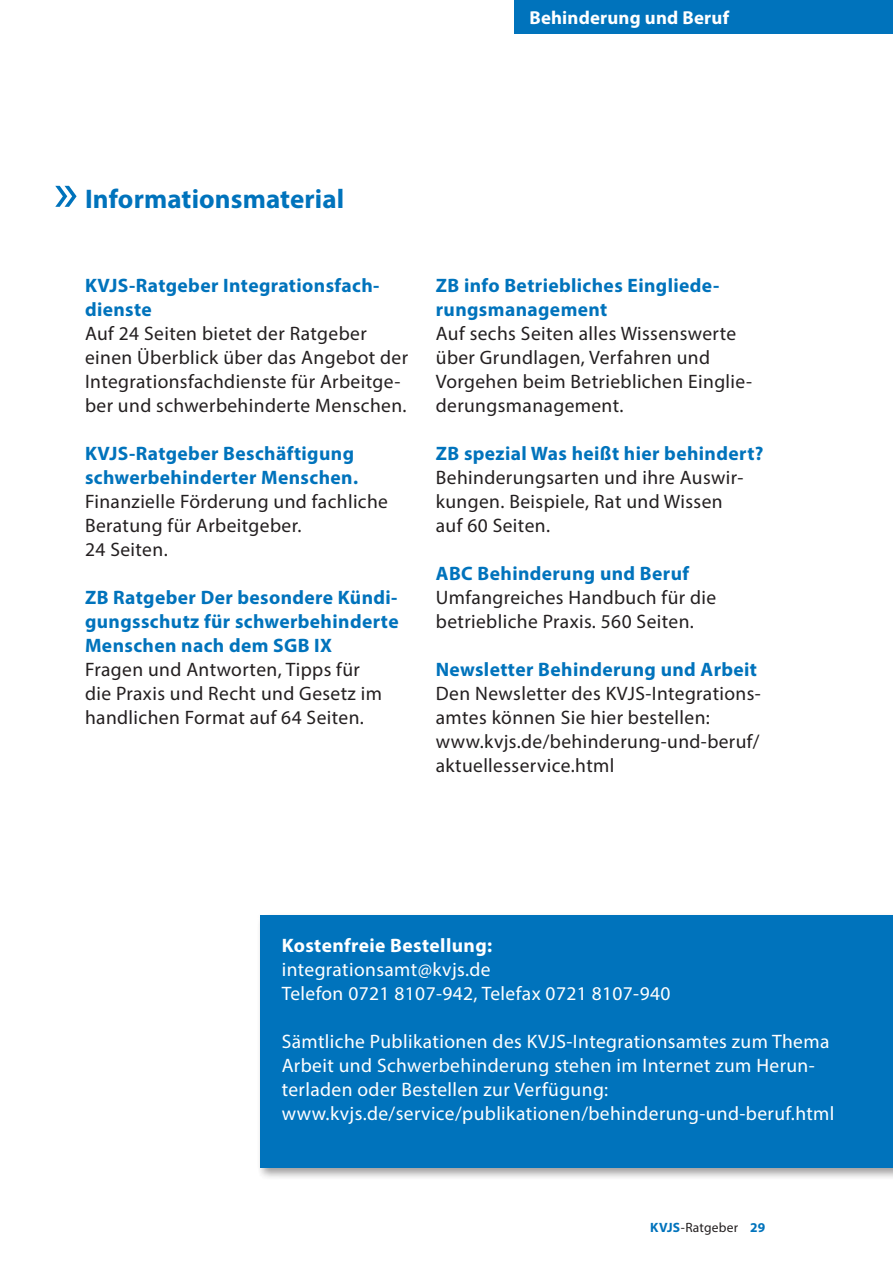
<style>
.page{position:relative;width:893px;height:1263px;background:#fff}
.page>*{position:absolute;margin:0;border:0;box-sizing:border-box;transform-origin:0 0}
.t1{font:700 27px "Myriad Pro";letter-spacing:.005em;color:#0073bc}
.t2{font:19.5px/24px "Myriad Pro";letter-spacing:.02em;color:#231f20}
.t3{font:700 19.5px/24px "Myriad Pro";letter-spacing:.02em;color:#0073bc}
.t4{font:19.5px/24px "Myriad Pro";letter-spacing:.02em;color:#fff}
.t5{font:700 19.5px "Myriad Pro";letter-spacing:.02em;color:#fff}
.t6{font:700 18.75px "Myriad Pro";letter-spacing:.01em;color:#fff}
.t7{font:13.5px "Myriad Pro";letter-spacing:.015em;color:#231f20}
.s1{font-weight:700;color:#0073bc}
</style>
<div class="page">
<svg style="left:55px;top:186px;width:22px;height:21px"></svg>
<div style="left:514px;top:0;width:379px;height:34px;background:#0073bc"></div>
<div style="left:256px;top:912px;width:637px;height:268px;background:#231f20;opacity:.45"></div>
<div style="left:260px;top:916px;width:633px;height:252px;background:#0073bc"></div>
<p class="t6" style="left:529px;top:5px;width:201px">Behinderung und Beruf</p>
<h1 class="t1" style="left:85px;top:181px;width:261px">Informationsmaterial</h1>
<p class="t3" style="left:85px;top:273px;width:296px">KVJS-Ratgeber Integrationsfach&shy;dienste</p>
<p class="t2" style="left:85px;top:321px;width:325px">Auf 24 Seiten bietet der Ratgeber einen Überblick über das Angebot der Integrationsfachdienste für Arbeitge&shy;ber und schwerbehinderte Menschen.</p>
<p class="t3" style="left:85px;top:441px;width:275px">KVJS-Ratgeber Beschäftigung schwerbehinderter Menschen.</p>
<p class="t2" style="left:85px;top:489px;width:305px">Finanzielle Förderung und fachliche<br>Beratung für Arbeitgeber.<br>24 Seiten.</p>
<p class="t3" style="left:85px;top:585px;width:315px;text-align:justify">ZB Ratgeber Der besondere Kündi&shy;gungsschutz für schwerbehinderte Menschen nach dem SGB IX</p>
<p class="t2" style="left:85px;top:657px;width:299px">Fragen und Antworten, Tipps für die Praxis und Recht und Gesetz im handlichen Format auf 64 Seiten.</p>
<p class="t3" style="left:436px;top:273px;width:285px">ZB info Betriebliches Eingliede&shy;rungsmanagement</p>
<p class="t2" style="left:436px;top:321px;width:318px">Auf sechs Seiten alles Wissenswerte über Grundlagen, Verfahren und<br>Vorgehen beim Betrieblichen Einglie&shy;derungsmanagement.</p>
<p class="t3" style="left:436px;top:441px;width:329px">ZB spezial Was heißt hier behindert?</p>
<p class="t2" style="left:436px;top:465px;width:309px">Behinderungsarten und ihre Auswir&shy;kungen. Beispiele, Rat und Wissen auf 60 Seiten.</p>
<p class="t3" style="left:436px;top:561px;width:255px">ABC Behinderung und Beruf</p>
<p class="t2" style="left:436px;top:585px;width:282px">Umfangreiches Handbuch für die betriebliche Praxis. 560 Seiten.</p>
<p class="t3" style="left:436px;top:657px;width:323px">Newsletter Behinderung und Arbeit</p>
<p class="t2" style="left:436px;top:681px;width:327px">Den Newsletter des KVJS-Integrations&shy;amtes können Sie hier bestellen: www.kvjs.de/behinderung-und-beruf/ aktuellesservice.html</p>
<p class="t5" style="left:282px;top:932px;width:212px">Kostenfreie Bestellung:</p>
<p class="t4" style="left:282px;top:957px;width:390px">integrationsamt@kvjs.de<br>Telefon 0721 8107-942, Telefax 0721 8107-940</p>
<p class="t4" style="left:282px;top:1029px;width:554px">Sämtliche Publikationen des KVJS-Integrationsamtes zum Thema Arbeit und Schwerbehinderung stehen im Internet zum Herun&shy;terladen oder Bestellen zur Verfügung: www.kvjs.de/service/publikationen/behinderung-und-beruf.html</p>
<p class="t7" style="left:650px;top:1219px;width:117px"><span class="s1">KVJS</span>-Ratgeber <span class="s1">29</span></p>
</div>
